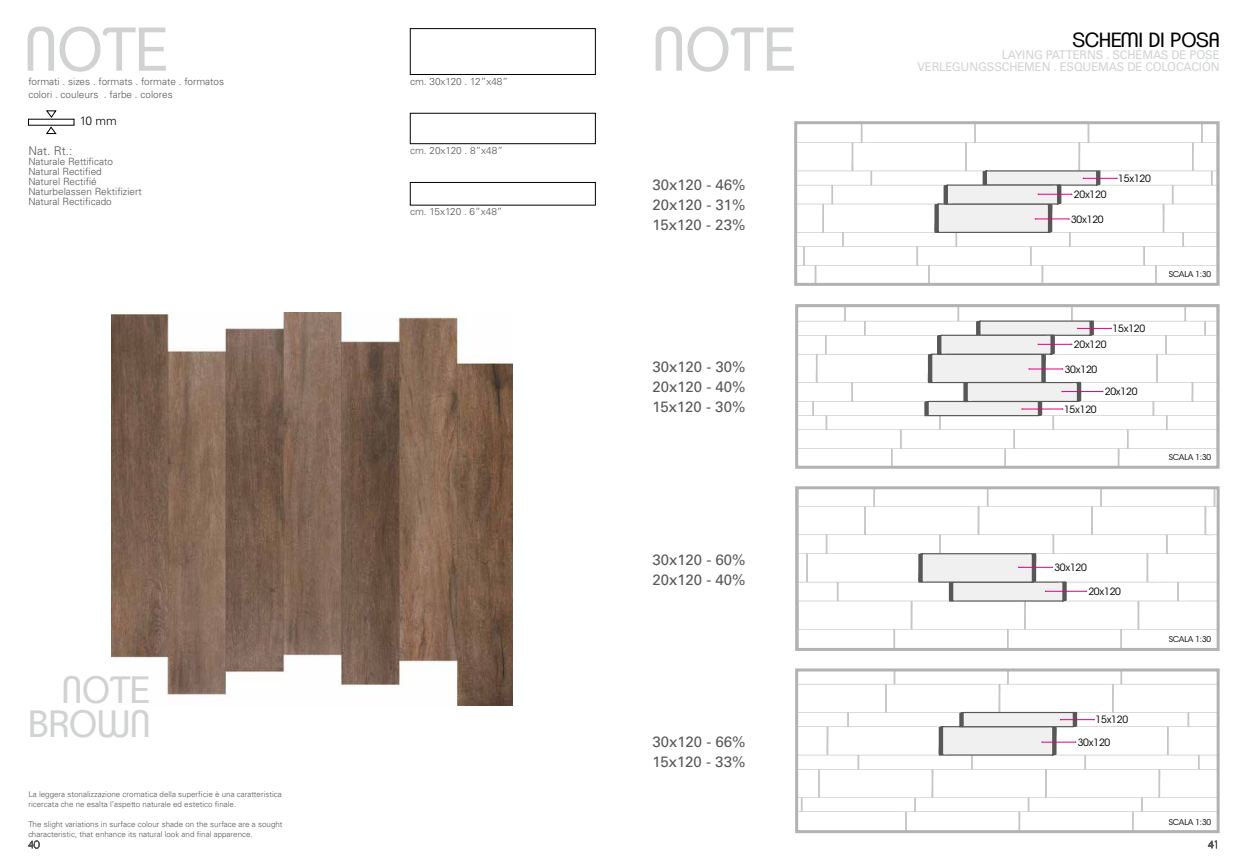
<style>
.page{position:relative;width:1248px;height:865px;background:#fff}
.page>*{position:absolute;margin:0;border:0;box-sizing:border-box;transform-origin:0 0}
.t1{font:60px "Clemente P Dag";color:#d1d3d3}
.t2{font:37px/34px "Clemente P Dag";color:#d1d3d3;text-align:right}
.t3{font:20px "Clemente P Dag";color:#000}
.t4{font:15px/20px "Univers LT Std";color:#575756;text-align:justify}
.t5{font:12px "Univers LT Std";letter-spacing:-.01em;color:#d1d3d3;scale:.95 1}
.t6{font:300 12px "Univers LT Std";color:#575756}
.t7{font:300 12px "Univers LT Std";color:#000}
.t8{font:300 10px/10px "Univers LT Std";color:#575756}
.t9{font:10px "ITC Avant Garde Std";letter-spacing:-.02em;color:#000}
.t10{font:300 8px/10px "Univers LT Std";color:#575756}
.t11{font:8px "ITC Avant Garde Std";letter-spacing:-.02em;color:#000}
</style>
<div class="page">
<img style="left:111px;top:312px;width:401px;height:393px">
<div style="left:410px;top:28px;width:185px;height:47px;border:1px solid #000"></div>
<div style="left:410px;top:113px;width:185px;height:31px;border:1px solid #000"></div>
<div style="left:410px;top:182px;width:185px;height:23px;border:1px solid #000"></div>
<svg style="left:46px;top:110px;width:10px;height:24px"></svg>
<div style="left:28px;top:119px;width:46px;height:6px;background:#fff"></div>
<div style="left:795px;top:486px;width:424px;height:165px;border:3px solid #b3b2b2"></div>
<svg style="left:796px;top:488px;width:421px;height:161px"></svg>
<div style="left:794px;top:121px;width:425px;height:165px;border:3px solid #b3b2b2"></div>
<svg style="left:795px;top:123px;width:422px;height:161px"></svg>
<div style="left:795px;top:668px;width:424px;height:165px;border:3px solid #b3b2b2"></div>
<svg style="left:796px;top:670px;width:421px;height:161px"></svg>
<div style="left:795px;top:304px;width:424px;height:165px;border:3px solid #b3b2b2"></div>
<svg style="left:796px;top:306px;width:421px;height:161px"></svg>
<svg style="left:1207px;top:840px;width:9px;height:8px"></svg>
<svg style="left:28px;top:840px;width:11px;height:8px"></svg>
<h1 class="t1" style="left:24px;top:14px;width:146px">NOTE</h1>
<p class="t8" style="left:28px;top:76px;width:197px">formati . sizes . formats . formate . formatos</p>
<p class="t8" style="left:28px;top:89px;width:146px">colori . couleurs . farbe . colores</p>
<h3 class="t7" style="left:80px;top:113px;width:39px">10 mm</h3>
<h3 class="t6" style="left:28px;top:144px;width:46px">Nat. Rt.:</h3>
<p class="t8" style="left:28px;top:157px;width:115px">Naturale Rettificato<br>Natural Rectified<br>Naturel Rectifié<br>Naturbelassen Rektifiziert<br>Natural Rectificado</p>
<p class="t8" style="left:410px;top:76px;width:99px">cm. 30x120 . 12”x48”</p>
<p class="t8" style="left:410px;top:145px;width:94px">cm. 20x120 . 8”x48”</p>
<p class="t8" style="left:410px;top:207px;width:94px">cm. 15x120 . 6”x48”</p>
<h2 class="t2" style="left:29px;top:673px;width:123px">NOTE<br>BROWN</h2>
<p class="t10" style="left:28px;top:788px;width:255px">La leggera stonalizzazione cromatica della superficie è una caratteristica ricercata che ne esalta l’aspetto naturale ed estetico finale.</p>
<p class="t10" style="left:28px;top:818px;width:256px">The slight variations in surface colour shade on the surface are a sought characteristic, that enhance its natural look and final apparence.</p>
<h1 class="t1" style="left:652px;top:14px;width:146px">NOTE</h1>
<h3 class="t4" style="left:652px;top:174px;width:95px">30x120 - 46% 20x120 - 31% 15x120 - 23%</h3>
<h3 class="t4" style="left:652px;top:357px;width:95px">30x120 - 30% 20x120 - 40% 15x120 - 30%</h3>
<h3 class="t4" style="left:652px;top:549px;width:95px">30x120 - 60%<br>20x120 - 40%</h3>
<h3 class="t4" style="left:652px;top:731px;width:95px">30x120 - 66%<br>15x120 - 33%</h3>
<h3 class="t3" style="left:1072px;top:28px;width:148px">SCHEMI DI POSA</h3>
<h3 class="t5" style="left:1001px;top:47px;width:231px">LAYING PATTERNS . SCHÉMAS DE POSE</h3>
<h3 class="t5" style="left:917px;top:59px;width:320px">VERLEGUNGSSCHEMEN . ESQUEMAS DE COLOCACIÓN</h3>
<p class="t9" style="left:1073px;top:188px;width:34px">20x120</p>
<p class="t9" style="left:1070px;top:213px;width:34px">30x120</p>
<p class="t9" style="left:1118px;top:172px;width:34px">15x120</p>
<p class="t9" style="left:1112px;top:322px;width:34px">15x120</p>
<p class="t9" style="left:1073px;top:338px;width:34px">20x120</p>
<p class="t9" style="left:1104px;top:385px;width:34px">20x120</p>
<p class="t9" style="left:1064px;top:363px;width:34px">30x120</p>
<p class="t9" style="left:1063px;top:403px;width:34px">15x120</p>
<p class="t11" style="left:1168px;top:269px;width:44px">SCALA 1:30</p>
<p class="t11" style="left:1168px;top:452px;width:44px">SCALA 1:30</p>
<p class="t9" style="left:1054px;top:561px;width:34px">30x120</p>
<p class="t9" style="left:1088px;top:585px;width:34px">20x120</p>
<p class="t9" style="left:1095px;top:713px;width:34px">15x120</p>
<p class="t9" style="left:1077px;top:736px;width:34px">30x120</p>
<p class="t11" style="left:1168px;top:634px;width:44px">SCALA 1:30</p>
<p class="t11" style="left:1168px;top:816px;width:44px">SCALA 1:30</p>
</div>
